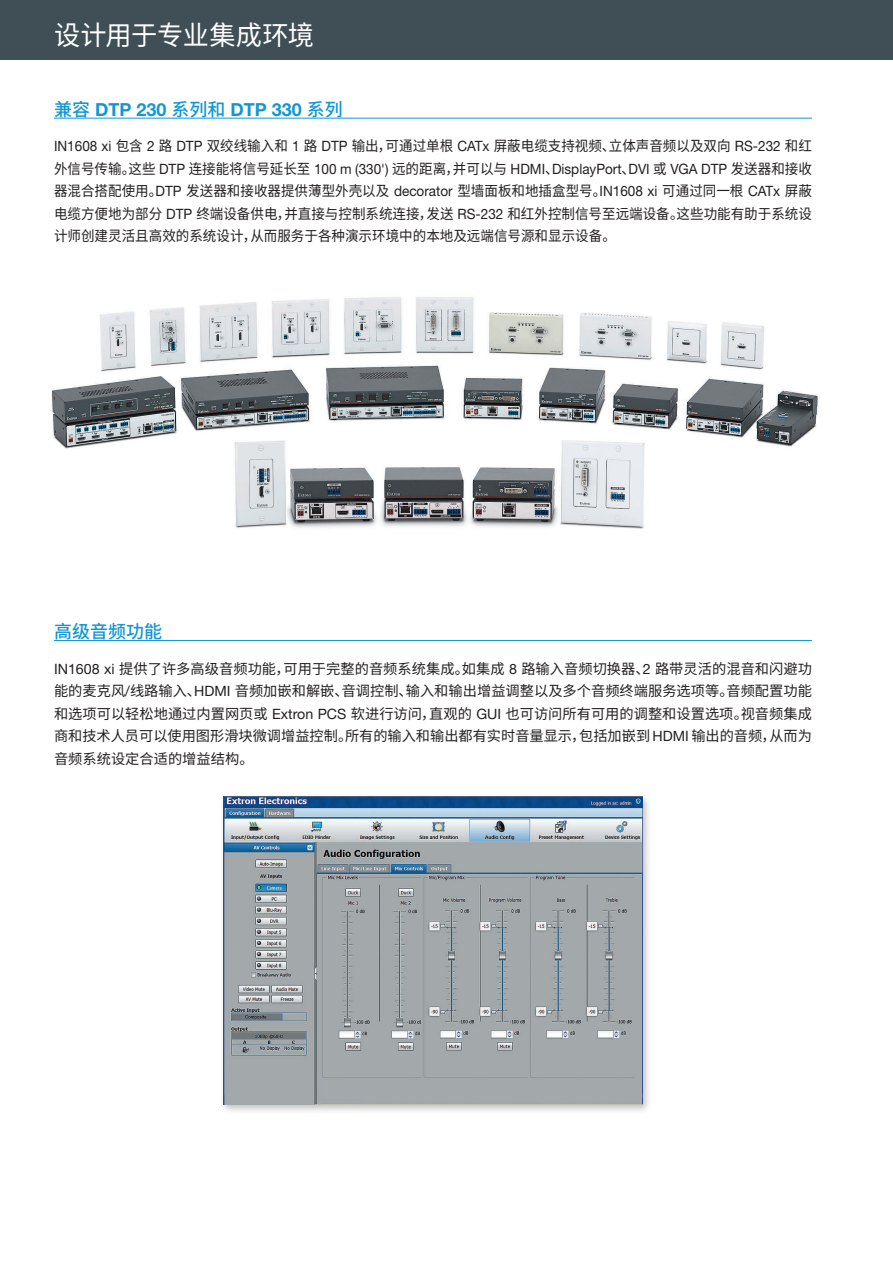
<style>
.page{position:relative;width:893px;height:1263px;background:#fff}
.page>*{position:absolute;margin:0;border:0;box-sizing:border-box;transform-origin:0 0}
.header_main{font:27px "Source Han Sans CN";color:#fff}
.features_secondary_h{font:700 18px "Helvetica Neue LT Std";color:#1197d6}
.features_secondary_h-2{font:500 18px "Source Han Sans CN";color:#1197d6}
.bodycopy_desc_left_j{font:14.25px/22.5px "Source Han Sans CN";color:#231f20;text-align:justify;scale:.95 1}
.Chinese_Justificatio{font:14.25px/22.5px "Source Han Sans CN";color:#231f20;text-align:justify}
.s1{font-family:"Source Han Sans CN";font-weight:500}
.s2{font-family:"Helvetica Neue LT Std"}
</style>
<div class="page">
<div style="left:0;top:0;width:893px;height:60px;background:#404e56"></div>
<img style="left:51px;top:297px;width:768px;height:152px">
<img style="left:228px;top:435px;width:423px;height:94px">
<div style="left:219px;top:793px;width:433px;height:322px;background:#231f20;opacity:.3"></div>
<img style="left:224px;top:797px;width:418px;height:307px">
<hr style="left:54px;top:118px;width:758px;height:1px;background:#1197d6">
<hr style="left:54px;top:640px;width:758px;height:1px;background:#1197d6">
<p class="header_main" style="left:54px;top:20px;width:261px">设计用于专业集成环境</p>
<p class="features_secondary_h" style="left:54px;top:98px;width:290px"><span class="s1">兼容</span> DTP 230 <span class="s1">系列和</span> DTP 330 <span class="s1">系列</span></p>
<p class="bodycopy_desc_left_j" style="left:54px;top:135px;width:799px"><span class="s2">IN1608 xi</span> 包含 <span class="s2">2</span> 路 <span class="s2">DTP</span> 双绞线输入和 <span class="s2">1</span> 路 <span class="s2">DTP</span> 输出，可通过单根 <span class="s2">CATx</span> 屏蔽电缆支持视频、立体声音频以及双向 <span class="s2">RS-232</span> 和红外信号传输。这些 <span class="s2">DTP</span> 连接能将信号延长至 <span class="s2">100 m (330')</span> 远的距离，并可以与 <span class="s2">HDMI</span>、<span class="s2">DisplayPort</span>、<span class="s2">DVI</span> 或 <span class="s2">VGA DTP</span> 发送器和接收器混合搭配使用。<span class="s2">DTP</span> 发送器和接收器提供薄型外壳以及 <span class="s2">decorator</span> 型墙面板和地插盒型号。<span class="s2">IN1608 xi</span> 可通过同一根 <span class="s2">CATx</span> 屏蔽电缆方便地为部分 <span class="s2">DTP</span> 终端设备供电，并直接与控制系统连接，发送 <span class="s2">RS-232</span> 和红外控制信号至远端设备。这些功能有助于系统设计师创建灵活且高效的系统设计，从而服务于各种演示环境中的本地及远端信号源和显示设备。</p>
<p class="features_secondary_h-2" style="left:54px;top:621px;width:109px">高级音频功能</p>
<p class="Chinese_Justificatio" style="left:54px;top:658px;width:759px"><span class="s2">IN1608 xi</span> 提供了许多高级音频功能，可用于完整的音频系统集成。如集成 <span class="s2">8</span> 路输入音频切换器、<span class="s2">2</span> 路带灵活的混音和闪避功能的麦克风<span class="s2">/</span>线路输入、<span class="s2">HDMI</span> 音频加嵌和解嵌、音调控制、输入和输出增益调整以及多个音频终端服务选项等。音频配置功能和选项可以轻松地通过内置网页或 <span class="s2">Extron PCS</span> 软进行访问，直观的 <span class="s2">GUI</span> 也可访问所有可用的调整和设置选项。视音频集成商和技术人员可以使用图形滑块微调增益控制。所有的输入和输出都有实时音量显示，包括加嵌到 <span class="s2">HDMI</span> 输出的音频，从而为音频系统设定合适的增益结构。</p>
</div>
